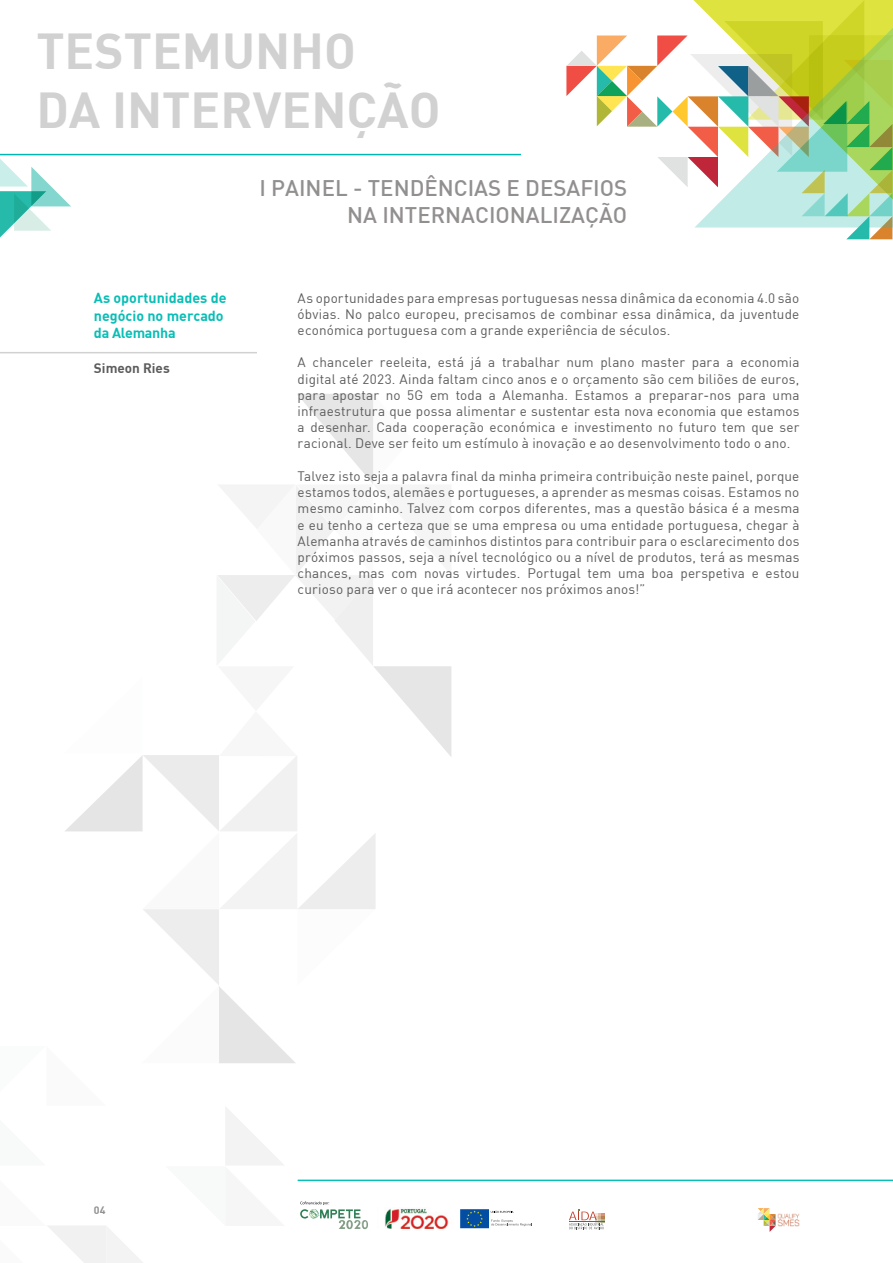
<style>
.page{position:relative;width:893px;height:1263px;background:#fff}
.page>*{position:absolute;margin:0;border:0;box-sizing:border-box;transform-origin:0 0}
.t1{font:700 49.5px/59.4px "DIN";color:#d1d1d1}
.t2{font:500 22.2px/26.5px "DIN";color:#928f8f;text-align:right}
.t3{font:700 14.25px/17.1px "DIN";color:#09beb6}
.t4{font:13.5px/16.2px "DIN";letter-spacing:.01em;color:#5c5c5c;text-align:justify}
.t5{font:700 13.5px "DIN";color:#5c5c5c}
.t6{font:700 10.65px "DIN";color:#928f8f}
</style>
<div class="page">
<hr style="left:0;top:154px;width:521px;height:1px;background:#00b6b2">
<hr style="left:0;top:352px;width:257px;height:1px;background:#d1d1d1">
<hr style="left:298px;top:1179px;width:595px;height:2px;background:#09beb6">
<svg style="left:569px;top:1209px;width:35px;height:20px"></svg>
<svg style="left:758px;top:1208px;width:17px;height:24px"></svg>
<img style="left:778px;top:1214px;width:21px;height:12px">
<svg style="left:48px;top:394px;width:403px;height:869px"></svg>
<img style="left:338px;top:1220px;width:30px;height:9px">
<div style="left:460px;top:1209px;width:29px;height:19px;background:#034ea2"></div>
<svg style="left:466px;top:1210px;width:17px;height:17px"></svg>
<svg style="left:491px;top:1210px;width:22px;height:3px"></svg>
<svg style="left:491px;top:1219px;width:41px;height:7px"></svg>
<svg style="left:0;top:159px;width:71px;height:79px"></svg>
<svg style="left:566px;top:0;width:327px;height:239px"></svg>
<h1 class="t1" style="left:36px;top:19px;width:406px">testemunho<br>da intervenção</h1>
<h2 class="t2" style="left:259px;top:174px;width:369px">I PAINEL - TENDÊNCIAS E DESAFIOS<br>NA INTERNACIONALIZAÇÃO</h2>
<p class="t3" style="left:94px;top:289px;width:134px">As oportunidades de negócio no mercado da Alemanha</p>
<p class="t5" style="left:94px;top:359px;width:77px">Simeon Ries</p>
<p class="t4" style="left:298px;top:289px;width:503px">As oportunidades para empresas portuguesas nessa dinâmica da economia 4.0 são óbvias. No palco europeu, precisamos de combinar essa dinâmica, da juventude económica portuguesa com a grande experiência de séculos.</p>
<p class="t4" style="left:298px;top:354px;width:503px">A chanceler reeleita, está já a trabalhar num plano master para a economia digital até 2023. Ainda faltam cinco anos e o orçamento são cem biliões de euros, para apostar no 5G em toda a Alemanha. Estamos a preparar-nos para uma infraestrutura que possa alimentar e sustentar esta nova economia que estamos a desenhar. Cada cooperação económica e investimento no futuro tem que ser racional. Deve ser feito um estímulo à inovação e ao desenvolvimento todo o ano.</p>
<p class="t4" style="left:298px;top:468px;width:503px">Talvez isto seja a palavra final da minha primeira contribuição neste painel, porque estamos todos, alemães e portugueses, a aprender as mesmas coisas. Estamos no mesmo caminho. Talvez com corpos diferentes, mas a questão básica é a mesma e eu tenho a certeza que se uma empresa ou uma entidade portuguesa, chegar à Alemanha através de caminhos distintos para contribuir para o esclarecimento dos próximos passos, seja a nível tecnológico ou a nível de produtos, terá as mesmas chances, mas com novas virtudes. Portugal tem uma boa perspetiva e estou curioso para ver o que irá acontecer nos próximos anos!”</p>
<p class="t6" style="left:94px;top:1204px;width:13px">04</p>
</div>
